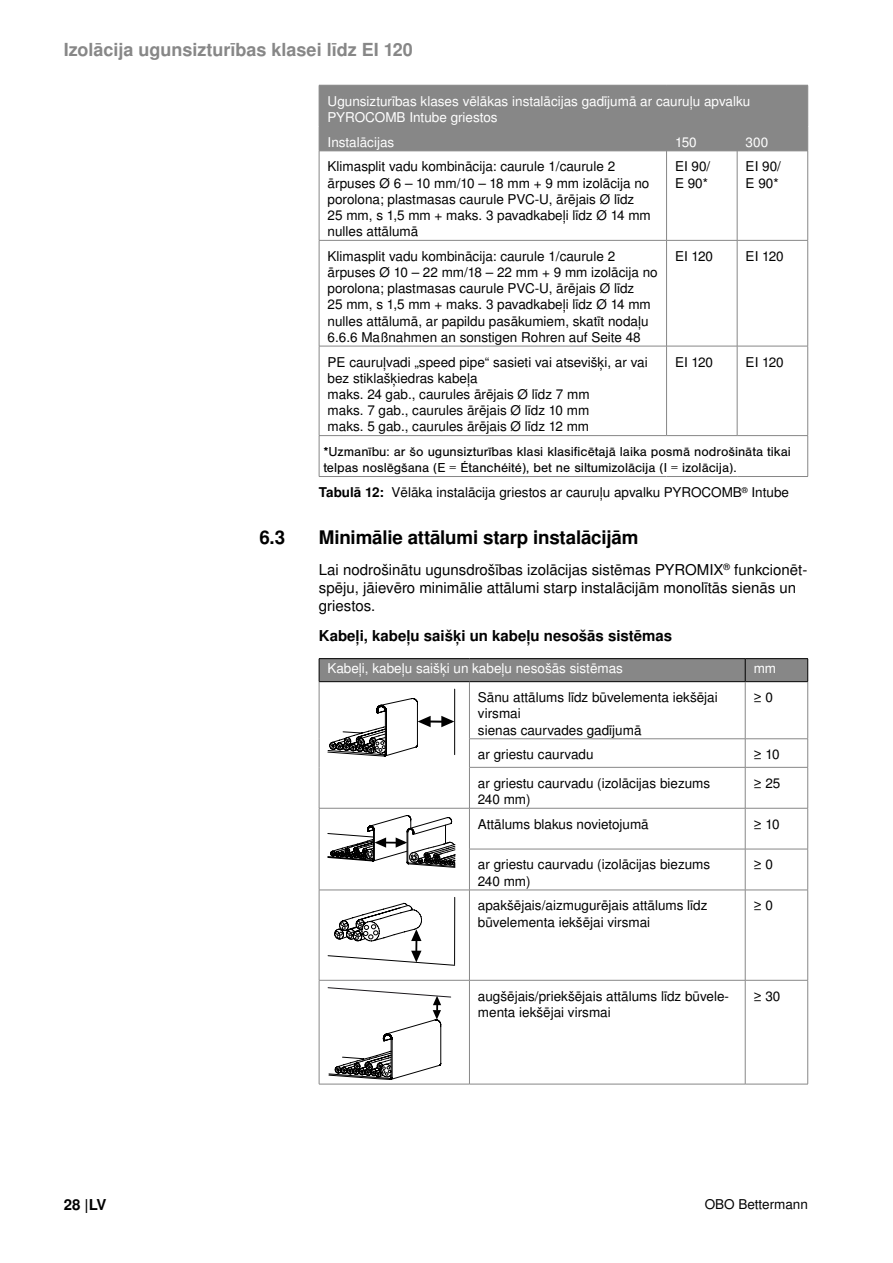
<style>
.page{position:relative;width:893px;height:1263px;background:#fff}
.page>*{position:absolute;margin:0;border:0;box-sizing:border-box;transform-origin:0 0}
.t1{font:700 18.75px "Nimbus San LOT";letter-spacing:-.01em;color:#000}
.t2{font:700 18px "Nimbus San LOT";color:#878787}
.t3{font:15px/18px "Nimbus San LOT";color:#000}
.t4{font:700 15px "Nimbus San LOT";color:#000}
.t5{font:13.5px/16.2px "Nimbus San LOT";color:#000}
.t6{font:13.5px/16.2px "Nimbus San LOT";color:#fff}
.t7{font:13.5px/16.2px "Nimbus San";color:#000}
.s1{font-weight:700}
</style>
<div class="page">
<div style="left:319px;top:85px;width:489px;height:66px;background:#878787"></div>
<hr style="left:319px;top:151px;width:347px;height:1px;background:#878787">
<hr style="left:319px;top:151px;width:1px;height:89px;background:#878787">
<hr style="left:666px;top:151px;width:71px;height:1px;background:#878787">
<hr style="left:666px;top:151px;width:1px;height:89px;background:#878787">
<hr style="left:737px;top:151px;width:71px;height:1px;background:#878787">
<hr style="left:737px;top:151px;width:1px;height:89px;background:#878787">
<hr style="left:807px;top:151px;width:1px;height:89px;background:#878787">
<hr style="left:319px;top:240px;width:347px;height:1px;background:#878787">
<hr style="left:319px;top:241px;width:1px;height:105px;background:#878787">
<hr style="left:666px;top:240px;width:71px;height:1px;background:#878787">
<hr style="left:666px;top:241px;width:1px;height:105px;background:#878787">
<hr style="left:737px;top:240px;width:71px;height:1px;background:#878787">
<hr style="left:737px;top:241px;width:1px;height:105px;background:#878787">
<hr style="left:807px;top:241px;width:1px;height:105px;background:#878787">
<hr style="left:319px;top:346px;width:347px;height:1px;background:#878787">
<hr style="left:319px;top:346px;width:1px;height:89px;background:#878787">
<hr style="left:666px;top:346px;width:71px;height:1px;background:#878787">
<hr style="left:666px;top:346px;width:1px;height:89px;background:#878787">
<hr style="left:737px;top:346px;width:71px;height:1px;background:#878787">
<hr style="left:737px;top:346px;width:1px;height:89px;background:#878787">
<hr style="left:807px;top:346px;width:1px;height:89px;background:#878787">
<hr style="left:319px;top:435px;width:347px;height:1px;background:#878787">
<hr style="left:319px;top:436px;width:1px;height:40px;background:#878787">
<hr style="left:666px;top:435px;width:71px;height:1px;background:#878787">
<hr style="left:737px;top:435px;width:71px;height:1px;background:#878787">
<hr style="left:807px;top:436px;width:1px;height:40px;background:#878787">
<hr style="left:319px;top:476px;width:347px;height:1px;background:#878787">
<hr style="left:666px;top:476px;width:71px;height:1px;background:#878787">
<hr style="left:737px;top:476px;width:71px;height:1px;background:#878787">
<hr style="left:319px;top:658px;width:150px;height:1px;background:#000">
<hr style="left:469px;top:658px;width:276px;height:1px;background:#000">
<hr style="left:745px;top:658px;width:63px;height:1px;background:#000">
<div style="left:319px;top:659px;width:489px;height:22px;background:#878787"></div>
<hr style="left:319px;top:681px;width:150px;height:1px;background:#000">
<hr style="left:469px;top:681px;width:276px;height:1px;background:#000">
<hr style="left:745px;top:681px;width:63px;height:1px;background:#000">
<hr style="left:319px;top:682px;width:1px;height:57px;background:#878787">
<hr style="left:469px;top:682px;width:1px;height:57px;background:#878787">
<hr style="left:745px;top:682px;width:1px;height:57px;background:#878787">
<hr style="left:807px;top:682px;width:1px;height:57px;background:#878787">
<svg style="left:319px;top:739px;width:1px;height:28px"></svg>
<hr style="left:469px;top:738px;width:276px;height:1px;background:#878787">
<svg style="left:469px;top:739px;width:1px;height:28px"></svg>
<hr style="left:745px;top:738px;width:63px;height:1px;background:#878787">
<svg style="left:745px;top:739px;width:1px;height:28px"></svg>
<svg style="left:807px;top:739px;width:1px;height:28px"></svg>
<hr style="left:319px;top:767px;width:1px;height:41px;background:#878787">
<hr style="left:469px;top:767px;width:276px;height:1px;background:#878787">
<hr style="left:469px;top:767px;width:1px;height:41px;background:#878787">
<hr style="left:745px;top:767px;width:63px;height:1px;background:#878787">
<hr style="left:745px;top:767px;width:1px;height:41px;background:#878787">
<hr style="left:807px;top:767px;width:1px;height:41px;background:#878787">
<hr style="left:319px;top:808px;width:150px;height:1px;background:#878787">
<hr style="left:319px;top:808px;width:1px;height:41px;background:#878787">
<hr style="left:469px;top:808px;width:276px;height:1px;background:#878787">
<hr style="left:469px;top:808px;width:1px;height:41px;background:#878787">
<hr style="left:745px;top:808px;width:63px;height:1px;background:#878787">
<hr style="left:745px;top:808px;width:1px;height:41px;background:#878787">
<hr style="left:807px;top:808px;width:1px;height:41px;background:#878787">
<hr style="left:319px;top:849px;width:1px;height:41px;background:#878787">
<hr style="left:469px;top:849px;width:276px;height:1px;background:#878787">
<hr style="left:469px;top:849px;width:1px;height:41px;background:#878787">
<hr style="left:745px;top:849px;width:63px;height:1px;background:#878787">
<hr style="left:745px;top:849px;width:1px;height:41px;background:#878787">
<hr style="left:807px;top:849px;width:1px;height:41px;background:#878787">
<hr style="left:319px;top:890px;width:150px;height:1px;background:#878787">
<hr style="left:319px;top:890px;width:1px;height:90px;background:#878787">
<hr style="left:469px;top:890px;width:276px;height:1px;background:#878787">
<hr style="left:469px;top:890px;width:1px;height:90px;background:#878787">
<hr style="left:745px;top:890px;width:63px;height:1px;background:#878787">
<hr style="left:745px;top:890px;width:1px;height:90px;background:#878787">
<hr style="left:807px;top:890px;width:1px;height:90px;background:#878787">
<hr style="left:319px;top:980px;width:150px;height:1px;background:#878787">
<hr style="left:319px;top:980px;width:1px;height:104px;background:#878787">
<hr style="left:469px;top:980px;width:276px;height:1px;background:#878787">
<hr style="left:469px;top:980px;width:1px;height:104px;background:#878787">
<hr style="left:745px;top:980px;width:63px;height:1px;background:#878787">
<hr style="left:745px;top:980px;width:1px;height:104px;background:#878787">
<hr style="left:807px;top:980px;width:1px;height:104px;background:#878787">
<hr style="left:319px;top:1084px;width:150px;height:1px;background:#878787">
<hr style="left:469px;top:1084px;width:276px;height:1px;background:#878787">
<hr style="left:745px;top:1084px;width:63px;height:1px;background:#878787">
<hr style="left:454px;top:689px;width:1px;height:66px;background:#000">
<hr style="left:429px;top:720px;width:22px;height:3px;background:#000">
<svg style="left:441px;top:716px;width:13px;height:11px"></svg>
<svg style="left:328px;top:698px;width:103px;height:58px"></svg>
<svg style="left:328px;top:815px;width:128px;height:52px"></svg>
<svg style="left:328px;top:897px;width:127px;height:69px"></svg>
<svg style="left:328px;top:987px;width:123px;height:93px"></svg>
<h2 class="t2" style="left:64px;top:39px;width:351px">Izolācija ugunsizturības klasei līdz EI 120</h2>
<p class="t6" style="left:328px;top:93px;width:424px">Ugunsizturības klases vēlākas instalācijas gadījumā ar cauruļu apvalku<br>PYROCOMB Intube griestos</p>
<p class="t6" style="left:328px;top:134px;width:68px">Instalācijas</p>
<p class="t6" style="left:675px;top:134px;width:23px">150</p>
<p class="t6" style="left:746px;top:134px;width:24px">300</p>
<p class="t5" style="left:328px;top:159px;width:325px">Klimasplit vadu kombinācija: caurule 1/caurule 2 ārpuses Ø 6 – 10 mm/10 – 18 mm + 9 mm izolācija no porolona; plastmasas caurule PVC-U, ārējais Ø līdz 25 mm, s 1,5 mm + maks. 3 pavadkabeļi līdz Ø 14 mm nulles attālumā</p>
<p class="t5" style="left:675px;top:159px;width:37px">EI 90/<br>E 90*</p>
<p class="t5" style="left:746px;top:159px;width:37px">EI 90/<br>E 90*</p>
<p class="t5" style="left:328px;top:248px;width:332px">Klimasplit vadu kombinācija: caurule 1/caurule 2 ārpuses Ø 10 – 22 mm/18 – 22 mm + 9 mm izolācija no porolona; plastmasas caurule PVC-U, ārējais Ø līdz<br>25 mm, s 1,5 mm + maks. 3 pavadkabeļi līdz Ø 14 mm nulles attālumā, ar papildu pasākumiem, skatīt nodaļu 6.6.6 Maßnahmen an sonstigen Rohren auf Seite 48</p>
<p class="t5" style="left:675px;top:248px;width:40px">EI 120</p>
<p class="t5" style="left:746px;top:248px;width:40px">EI 120</p>
<p class="t5" style="left:328px;top:354px;width:322px">PE cauruļvadi „speed pipe“ sasieti vai atsevišķi, ar vai bez stiklašķiedras kabeļa<br>maks. 24 gab., caurules ārējais Ø līdz 7 mm<br>maks. 7 gab., caurules ārējais Ø līdz 10 mm<br>maks. 5 gab., caurules ārējais Ø līdz 12 mm</p>
<p class="t5" style="left:675px;top:354px;width:40px">EI 120</p>
<p class="t5" style="left:746px;top:354px;width:40px">EI 120</p>
<p class="t7" style="left:323px;top:444px;width:469px">*Uzmanību: ar šo ugunsizturības klasi klasificētajā laika posmā nodrošināta tikai telpas noslēgšana (E = Étanchéité), bet ne siltumizolācija (I = izolācija).</p>
<p class="t5" style="left:319px;top:485px;width:472px"><span class="s1">Tabulā 12:</span> Vēlāka instalācija griestos ar cauruļu apvalku PYROCOMB<sup>®</sup> Intube</p>
<h1 class="t1" style="left:259px;top:526px;width:27px">6.3</h1>
<h1 class="t1" style="left:319px;top:526px;width:321px">Minimālie attālumi starp instalācijām</h1>
<p class="t3" style="left:319px;top:561px;width:490px">Lai nodrošinātu ugunsdrošības izolācijas sistēmas PYROMIX<sup>®</sup> funkcionēt&shy;spēju, jāievēro minimālie attālumi starp instalācijām monolītās sienās un griestos.</p>
<p class="t4" style="left:319px;top:627px;width:355px">Kabeļi, kabeļu saišķi un kabeļu nesošās sistēmas</p>
<p class="t6" style="left:328px;top:661px;width:297px">Kabeļi, kabeļu saišķi un kabeļu nesošās sistēmas</p>
<p class="t6" style="left:754px;top:661px;width:24px">mm</p>
<p class="t5" style="left:478px;top:690px;width:241px">Sānu attālums līdz būvelementa iekšējai virsmai<br>sienas caurvades gadījumā</p>
<p class="t5" style="left:754px;top:690px;width:21px">≥ 0</p>
<p class="t5" style="left:478px;top:747px;width:117px">ar griestu caurvadu</p>
<p class="t5" style="left:754px;top:747px;width:27px">≥ 10</p>
<p class="t5" style="left:478px;top:775px;width:234px">ar griestu caurvadu (izolācijas biezums<br>240 mm)</p>
<p class="t5" style="left:754px;top:775px;width:28px">≥ 25</p>
<p class="t5" style="left:478px;top:816px;width:172px">Attālums blakus novietojumā</p>
<p class="t5" style="left:754px;top:816px;width:27px">≥ 10</p>
<p class="t5" style="left:478px;top:857px;width:234px">ar griestu caurvadu (izolācijas biezums<br>240 mm)</p>
<p class="t5" style="left:754px;top:857px;width:21px">≥ 0</p>
<p class="t5" style="left:478px;top:898px;width:231px">apakšējais/aizmugurējais attālums līdz būvelementa iekšējai virsmai</p>
<p class="t5" style="left:754px;top:898px;width:21px">≥ 0</p>
<p class="t5" style="left:478px;top:988px;width:253px">augšējais/priekšējais attālums līdz būvele&shy;menta iekšējai virsmai</p>
<p class="t5" style="left:754px;top:988px;width:28px">≥ 30</p>
<p class="t4" style="left:64px;top:1196px;width:44px">28 |LV</p>
<p class="t5" style="left:705px;top:1197px;width:105px">OBO Bettermann</p>
</div>
